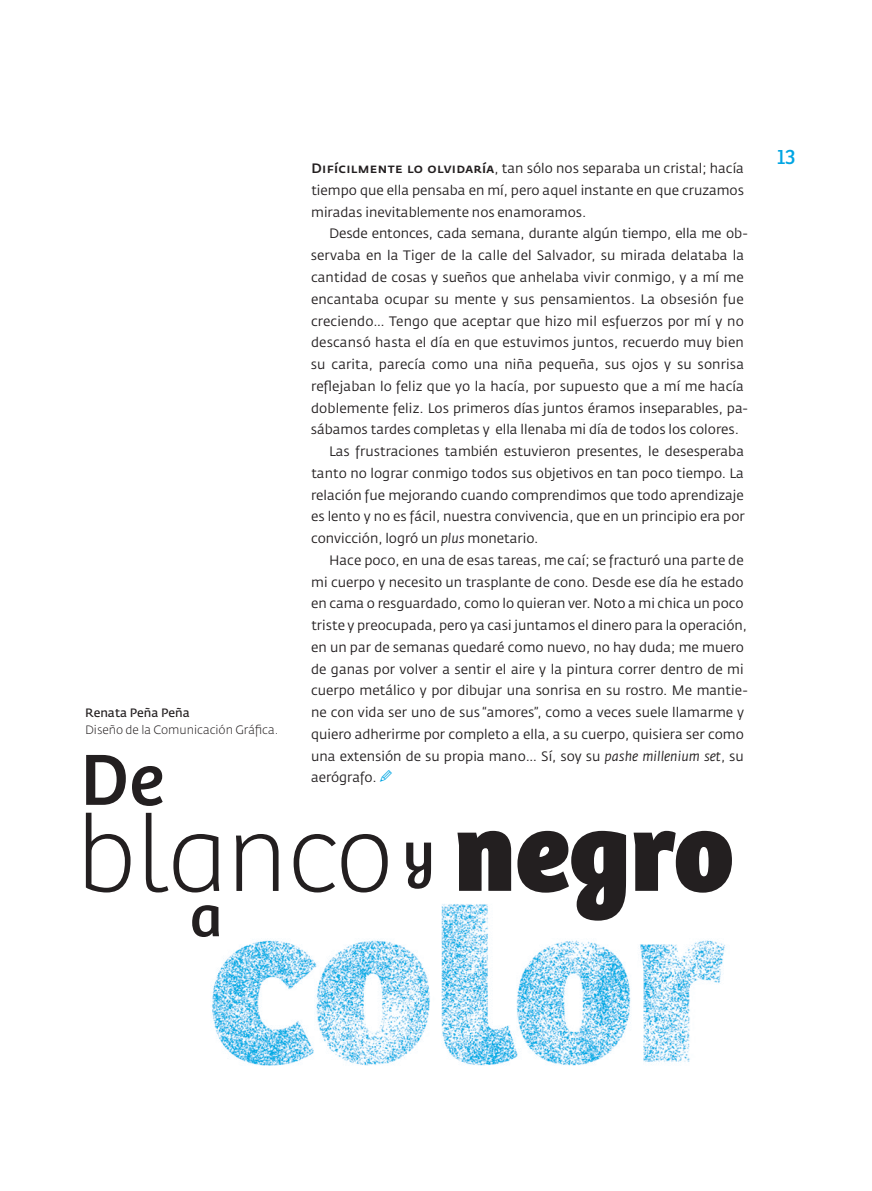
<style>
.page{position:relative;width:872px;height:1191px;background:#fff}
.page>*{position:absolute;margin:0;border:0;box-sizing:border-box;transform-origin:0 0}
.t1{font:100 112.5px "Bree";color:#231f20}
.t2{font:75px "Bree";color:#231f20}
.t3{font:60px "Bree";color:#231f20}
.t4{font:20.4px "Ronnia";color:#00a5e3}
.t5{font:13.5px "Fedra Sans Std";color:#231f20}
.t6{font:300 12px/16.5px "Fedra Sans Std";color:#231f20}
.s1{font-weight:400}
.s2{font-weight:500}
.s3{font-style:italic}
.s4{font-size:18px;color:#00a5e3}
.s5{font-weight:800}
</style>
<div class="page">
<img style="left:212px;top:904px;width:514px;height:162px">
<p class="t6" style="left:85px;top:704px;width:195px"><span class="s1">Renata Peña Peña<br></span>Diseño de la Comunicación Gráfica.</p>
<p class="t2" style="left:81px;top:734px;width:84px">De</p>
<p class="t5" style="left:311px;top:160px;width:434px"><span class="s2">Difícilmente lo olvidaría</span>, tan sólo nos separaba un cristal; hacía</p>
<p class="t5" style="left:311px;top:182px;width:434px">tiempo que ella pensaba en mí, pero aquel instante en que cruzamos</p>
<p class="t5" style="left:311px;top:203px;width:277px">miradas inevitablemente nos enamoramos.</p>
<p class="t5" style="left:329px;top:225px;width:420px">Desde entonces, cada semana, durante algún tiempo, ella me ob-</p>
<p class="t5" style="left:311px;top:247px;width:435px">servaba en la Tiger de la calle del Salvador, su mirada delataba la</p>
<p class="t5" style="left:311px;top:269px;width:434px">cantidad de cosas y sueños que anhelaba vivir conmigo, y a mí me</p>
<p class="t5" style="left:311px;top:290px;width:434px">encantaba ocupar su mente y sus pensamientos. La obsesión fue</p>
<p class="t5" style="left:311px;top:312px;width:434px">creciendo… Tengo que aceptar que hizo mil esfuerzos por mí y no</p>
<p class="t5" style="left:311px;top:334px;width:434px">descansó hasta el día en que estuvimos juntos, recuerdo muy bien</p>
<p class="t5" style="left:311px;top:356px;width:434px">su carita, parecía como una niña pequeña, sus ojos y su sonrisa</p>
<p class="t5" style="left:311px;top:377px;width:434px">reflejaban lo feliz que yo la hacía, por supuesto que a mí me hacía</p>
<p class="t5" style="left:311px;top:399px;width:438px">doblemente feliz. Los primeros días juntos éramos inseparables, pa-</p>
<p class="t5" style="left:311px;top:421px;width:429px">sábamos tardes completas y ella llenaba mi día de todos los colores.</p>
<p class="t5" style="left:329px;top:443px;width:416px">Las frustraciones también estuvieron presentes, le desesperaba</p>
<p class="t5" style="left:311px;top:464px;width:434px">tanto no lograr conmigo todos sus objetivos en tan poco tiempo. La</p>
<p class="t5" style="left:311px;top:486px;width:434px">relación fue mejorando cuando comprendimos que todo aprendizaje</p>
<p class="t5" style="left:311px;top:508px;width:435px">es lento y no es fácil, nuestra convivencia, que en un principio era por</p>
<p class="t5" style="left:311px;top:530px;width:229px">convicción, logró un <span class="s3">plus</span> monetario.</p>
<p class="t5" style="left:329px;top:551px;width:416px">Hace poco, en una de esas tareas, me caí; se fracturó una parte de</p>
<p class="t5" style="left:311px;top:573px;width:434px">mi cuerpo y necesito un trasplante de cono. Desde ese día he estado</p>
<p class="t5" style="left:311px;top:595px;width:434px">en cama o resguardado, como lo quieran ver. Noto a mi chica un poco</p>
<p class="t5" style="left:311px;top:617px;width:437px">triste y preocupada, pero ya casi juntamos el dinero para la operación,</p>
<p class="t5" style="left:311px;top:638px;width:434px">en un par de semanas quedaré como nuevo, no hay duda; me muero</p>
<p class="t5" style="left:311px;top:660px;width:434px">de ganas por volver a sentir el aire y la pintura correr dentro de mi</p>
<p class="t5" style="left:311px;top:682px;width:438px">cuerpo metálico y por dibujar una sonrisa en su rostro. Me mantie-</p>
<p class="t5" style="left:311px;top:704px;width:434px">ne con vida ser uno de sus “amores”, como a veces suele llamarme y</p>
<p class="t5" style="left:311px;top:725px;width:434px">quiero adherirme por completo a ella, a su cuerpo, quisiera ser como</p>
<p class="t5" style="left:311px;top:747px;width:434px">una extensión de su propia mano… Sí, soy su <span class="s3">pashe millenium set</span>, su</p>
<p class="t5" style="left:311px;top:769px;width:83px">aerógrafo. <span class="s4">✎</span></p>
<p class="t1" style="left:77px;top:789px;width:658px">blanco <sup>y</sup> <span class="s5">negro</span></p>
<p class="t3" style="left:190px;top:880px;width:34px">a</p>
<p class="t4" style="left:776px;top:144px;width:21px">13</p>
</div>
